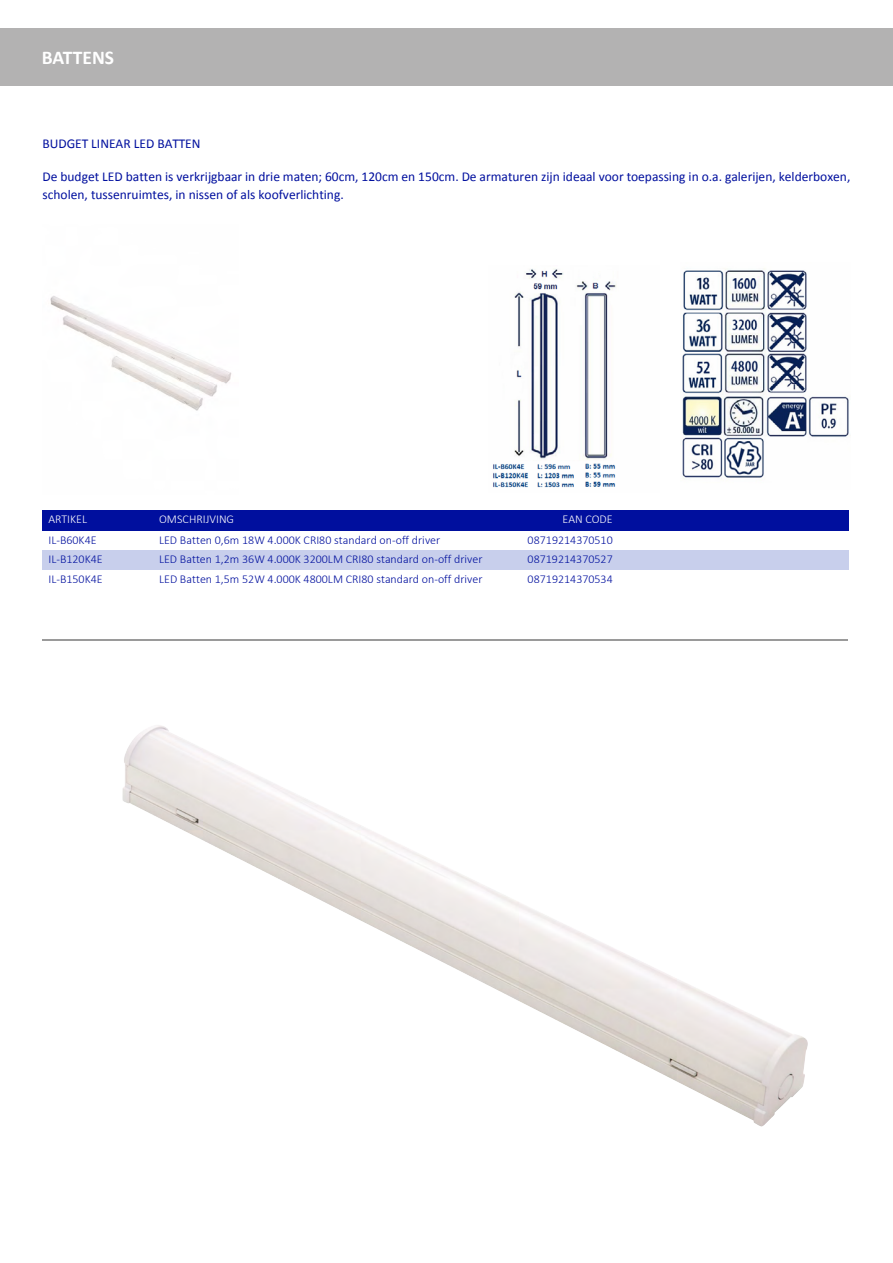
<style>
.page{position:relative;width:893px;height:1263px;background:#fff}
.page>*{position:absolute;margin:0;border:0;box-sizing:border-box;transform-origin:0 0}
.t1{font:700 21px "Calibri";color:#fff}
.t2{font:700 19.5px "Calibri";color:#fff}
.t3{font:13.5px/18px "Calibri";color:#000f9e}
.t4{font:300 12px "Calibri";color:#000f9e}
.t5{font:300 12px "Calibri";color:#fff}
</style>
<div class="page">
<div style="left:43px;top:510px;width:110px;height:21px;background:#000f9e"></div>
<div style="left:153px;top:510px;width:355px;height:21px;background:#000f9e"></div>
<div style="left:508px;top:510px;width:111px;height:21px;background:#000f9e"></div>
<div style="left:619px;top:510px;width:68px;height:21px;background:#000f9e"></div>
<div style="left:687px;top:510px;width:102px;height:21px;background:#000f9e"></div>
<div style="left:789px;top:510px;width:59px;height:21px;background:#000f9e"></div>
<div style="left:43px;top:551px;width:110px;height:19px;background:#c8cfec"></div>
<div style="left:153px;top:551px;width:355px;height:19px;background:#c8cfec"></div>
<div style="left:508px;top:551px;width:111px;height:19px;background:#c8cfec"></div>
<div style="left:619px;top:551px;width:68px;height:19px;background:#c8cfec"></div>
<div style="left:687px;top:551px;width:102px;height:19px;background:#c8cfec"></div>
<div style="left:789px;top:551px;width:59px;height:19px;background:#c8cfec"></div>
<hr style="left:43px;top:639px;width:805px;height:2px;background:#9a9a9a">
<img style="left:50px;top:296px;width:182px;height:115px">
<img style="left:493px;top:269px;width:124px;height:219px">
<img style="left:682px;top:268px;width:167px;height:212px">
<div style="left:0;top:28px;width:893px;height:58px;background:#b3b2b2"></div>
<img style="left:122px;top:725px;width:686px;height:402px">
<h1 class="t1" style="left:44px;top:38px;width:71px">BATTEN</h1>
<h2 class="t2" style="left:42px;top:45px;width:74px">BATTENS</h2>
<p class="t3" style="left:43px;top:134px;width:159px">BUDGET LINEAR LED BATTEN</p>
<p class="t3" style="left:43px;top:167px;width:809px">De budget LED batten is verkrijgbaar in drie maten; 60cm, 120cm en 150cm. De armaturen zijn ideaal voor toepassing in o.a. galerijen, kelderboxen, scholen, tussenruimtes, in nissen of als koofverlichting.</p>
<p class="t5" style="left:48px;top:511px;width:40px">ARTIKEL</p>
<p class="t5" style="left:159px;top:511px;width:77px">OMSCHRIJVING</p>
<p class="t5" style="left:563px;top:511px;width:52px">EAN CODE</p>
<p class="t4" style="left:48px;top:532px;width:50px">IL‐B60K4E</p>
<p class="t4" style="left:159px;top:532px;width:283px">LED Batten 0,6m 18W 4.000K CRI80 standard on‐off driver</p>
<p class="t4" style="left:528px;top:532px;width:87px">08719214370510</p>
<p class="t4" style="left:48px;top:552px;width:56px">IL‐B120K4E</p>
<p class="t4" style="left:159px;top:552px;width:325px">LED Batten 1,2m 36W 4.000K 3200LM CRI80 standard on‐off driver</p>
<p class="t4" style="left:528px;top:552px;width:87px">08719214370527</p>
<p class="t4" style="left:48px;top:571px;width:56px">IL‐B150K4E</p>
<p class="t4" style="left:159px;top:571px;width:325px">LED Batten 1,5m 52W 4.000K 4800LM CRI80 standard on‐off driver</p>
<p class="t4" style="left:528px;top:571px;width:87px">08719214370534</p>
</div>
